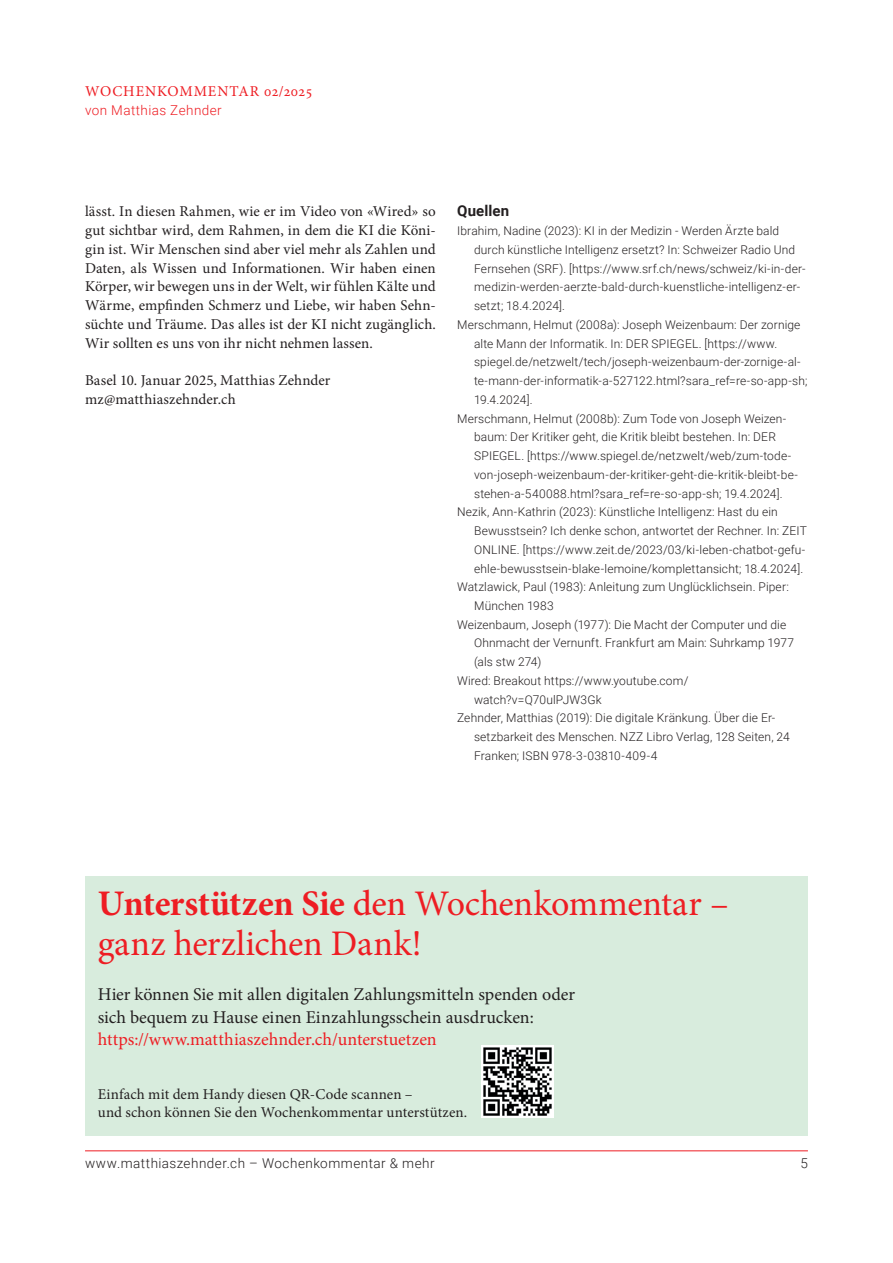
<style>
.page{position:relative;width:893px;height:1263px;background:#fff}
.page>*{position:absolute;margin:0;border:0;box-sizing:border-box;transform-origin:0 0}
.t1{font:36px/40.5px "Minion Pro";letter-spacing:-.005em;color:#ee1d23}
.t2{font:18px/22.5px "Minion Pro";letter-spacing:-.005em;color:#231f20}
.t3{font:18px "Minion Pro";color:#ee1d23}
.t4{font:15px/18.8px "Minion Pro";letter-spacing:.005em;color:#231f20}
.t5{font:15px "Minion Pro";letter-spacing:.06em;color:#ee1d23}
.t6{font:700 15px "Roboto";letter-spacing:.01em;color:#231f20}
.t7{font:300 13.5px "Roboto";letter-spacing:.04em;color:#231f20}
.t8{font:300 13.5px "Roboto";letter-spacing:.03em;color:#ee1d23}
.t9{font:300 12px "Roboto";letter-spacing:.01em;color:#231f20}
.s1{font-weight:700}
.s2{font-weight:500}
</style>
<div class="page">
<hr style="left:85px;top:1150px;width:723px;height:1px;background:#ee1d23">
<div style="left:85px;top:876px;width:723px;height:259px;background:#d8ecdd"></div>
<img style="left:481px;top:1045px;width:73px;height:72px">
<p class="t5" style="left:85px;top:81px;width:229px">WOCHENKOMMENTAR 02/2025</p>
<p class="t8" style="left:85px;top:101px;width:138px">von Matthias Zehnder</p>
<p class="t4" style="left:85px;top:202px;width:352px;text-align:justify">lässt. In diesen Rahmen, wie er im Video von «Wired» so gut sichtbar wird, dem Rahmen, in dem die KI die Köni&shy;gin ist. Wir Menschen sind aber viel mehr als Zahlen und Daten, als Wissen und Informationen. Wir haben einen Körper, wir bewegen uns in der Welt, wir fühlen Kälte und Wärme, empfinden Schmerz und Liebe, wir haben Sehn&shy;süchte und Träume. Das alles ist der KI nicht zugänglich.<br>Wir sollten es uns von ihr nicht nehmen lassen.</p>
<p class="t4" style="left:85px;top:371px;width:247px">Basel 10. Januar 2025, Matthias Zehnder mz@matthiaszehnder.ch</p>
<p class="t6" style="left:457px;top:200px;width:54px">Quellen</p>
<p class="t9" style="left:457px;top:222px;width:324px">Ibrahim, Nadine (2023): KI in der Medizin - Werden Ärzte bald</p>
<p class="t9" style="left:474px;top:241px;width:323px">durch künstliche Intelligenz ersetzt? In: Schweizer Radio Und</p>
<p class="t9" style="left:474px;top:260px;width:333px">Fernsehen (SRF). [https://www.srf.ch/news/schweiz/ki-in-der-</p>
<p class="t9" style="left:474px;top:279px;width:327px">medizin-werden-aerzte-bald-durch-kuenstliche-intelligenz-er-</p>
<p class="t9" style="left:474px;top:297px;width:93px">setzt; 18.4.2024].</p>
<p class="t9" style="left:457px;top:316px;width:345px">Merschmann, Helmut (2008a): Joseph Weizenbaum: Der zornige</p>
<p class="t9" style="left:474px;top:335px;width:305px">alte Mann der Informatik. In: DER SPIEGEL. [https://www.</p>
<p class="t9" style="left:474px;top:354px;width:328px">spiegel.de/netzwelt/tech/joseph-weizenbaum-der-zornige-al-</p>
<p class="t9" style="left:474px;top:372px;width:335px">te-mann-der-informatik-a-527122.html?sara_ref=re-so-app-sh;</p>
<p class="t9" style="left:474px;top:391px;width:60px">19.4.2024].</p>
<p class="t9" style="left:457px;top:410px;width:331px">Merschmann, Helmut (2008b): Zum Tode von Joseph Weizen-</p>
<p class="t9" style="left:474px;top:429px;width:303px">baum: Der Kritiker geht, die Kritik bleibt bestehen. In: DER</p>
<p class="t9" style="left:474px;top:447px;width:319px">SPIEGEL. [https://www.spiegel.de/netzwelt/web/zum-tode-</p>
<p class="t9" style="left:474px;top:466px;width:325px">von-joseph-weizenbaum-der-kritiker-geht-die-kritik-bleibt-be-</p>
<p class="t9" style="left:474px;top:485px;width:310px">stehen-a-540088.html?sara_ref=re-so-app-sh; 19.4.2024].</p>
<p class="t9" style="left:457px;top:504px;width:322px">Nezik, Ann-Kathrin (2023): Künstliche Intelligenz: Hast du ein</p>
<p class="t9" style="left:474px;top:522px;width:334px">Bewusstsein? Ich denke schon, antwortet der Rechner. In: ZEIT</p>
<p class="t9" style="left:474px;top:541px;width:333px">ONLINE. [https://www.zeit.de/2023/03/ki-leben-chatbot-gefu-</p>
<p class="t9" style="left:474px;top:560px;width:331px">ehle-bewusstsein-blake-lemoine/komplettansicht; 18.4.2024].</p>
<p class="t9" style="left:457px;top:579px;width:333px">Watzlawick, Paul (1983): Anleitung zum Unglücklichsein. Piper:</p>
<p class="t9" style="left:474px;top:597px;width:81px">München 1983</p>
<p class="t9" style="left:457px;top:616px;width:331px">Weizenbaum, Joseph (1977): Die Macht der Computer und die</p>
<p class="t9" style="left:474px;top:635px;width:321px">Ohnmacht der Vernunft. Frankfurt am Main: Suhrkamp 1977</p>
<p class="t9" style="left:474px;top:653px;width:69px">(als stw 274)</p>
<p class="t9" style="left:457px;top:672px;width:233px">Wired: Breakout https://www.youtube.com/</p>
<p class="t9" style="left:474px;top:691px;width:129px">watch?v=Q70ulPJW3Gk</p>
<p class="t9" style="left:457px;top:710px;width:320px">Zehnder, Matthias (2019): Die digitale Kränkung. Über die Er-</p>
<p class="t9" style="left:474px;top:728px;width:317px">setzbarkeit des Menschen. NZZ Libro Verlag, 128 Seiten, 24</p>
<p class="t9" style="left:474px;top:747px;width:185px">Franken; ISBN 978-3-03810-409-4</p>
<h1 class="t1" style="left:98px;top:883px;width:632px"><span class="s1">Unterstützen Sie</span> <span class="s2">den</span> Wochenkommentar – ganz herzlichen Dank!</h1>
<h2 class="t2" style="left:98px;top:983px;width:479px">Hier können Sie mit allen digitalen Zahlungsmitteln spenden oder sich bequem zu Hause einen Einzahlungsschein ausdrucken:</h2>
<h2 class="t3" style="left:98px;top:1028px;width:340px">https://www.matthiaszehnder.ch/unterstuetzen</h2>
<p class="t4" style="left:98px;top:1086px;width:371px;line-height:18px">Einfach mit dem Handy diesen QR-Code scannen –<br>und schon können Sie den Wochenkommentar unterstützen.</p>
<p class="t7" style="left:85px;top:1154px;width:351px">www.matthiaszehnder.ch – Wochenkommentar &amp; mehr</p>
<p class="t7" style="left:800px;top:1154px;width:9px">5</p>
</div>
